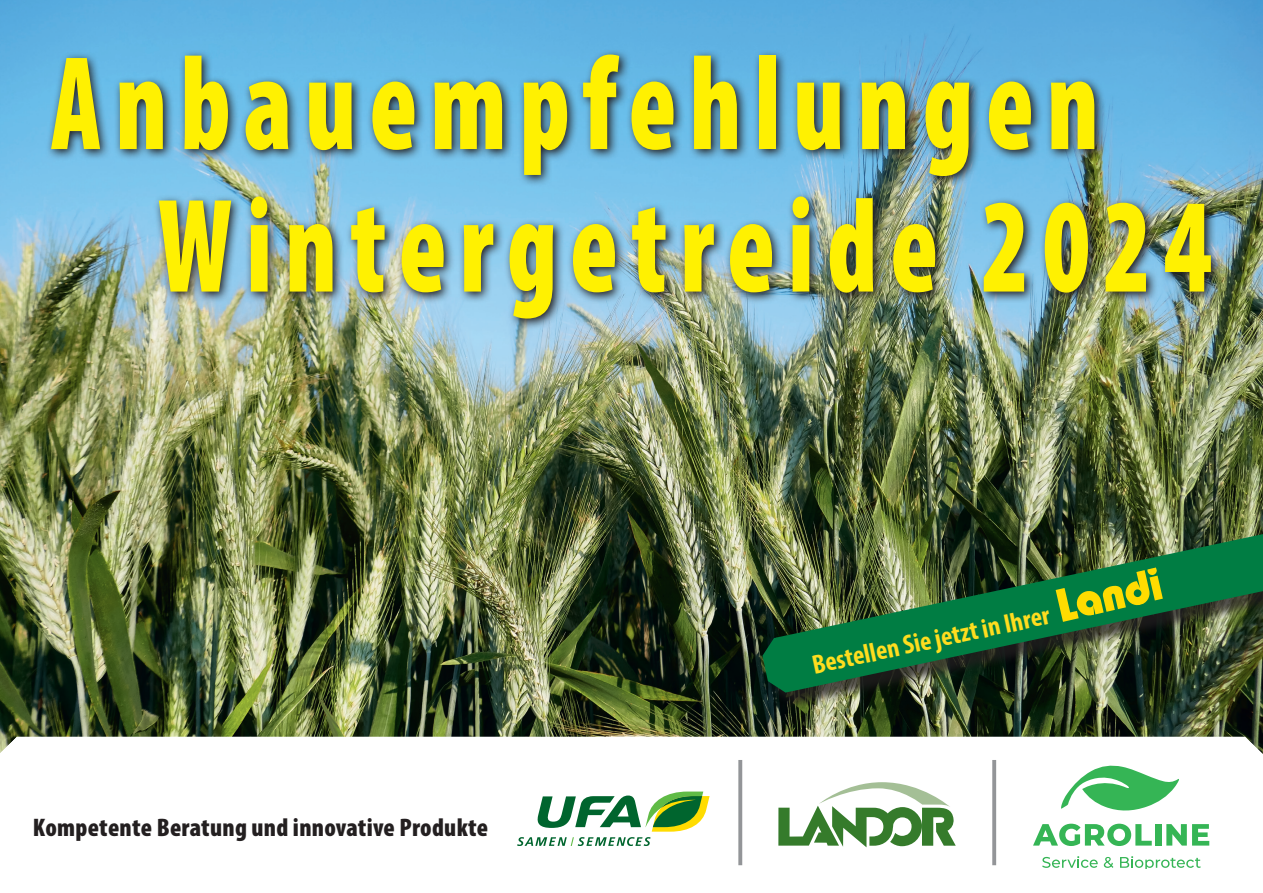
<style>
.page{position:relative;width:1263px;height:893px;background:#fff}
.page>*{position:absolute;margin:0;border:0;box-sizing:border-box;transform-origin:0 0}
.t1{font:900 condensed 135px "Myriad Pro";letter-spacing:.12em;color:#fff101;scale:.8 1}
.HT{font:700 condensed 27px "Myriad Pro";color:#fedd1f}
._00_Myriad_UT{font:900 condensed 25.5px "Myriad Pro";letter-spacing:.01em;color:#231f20}
</style>
<div class="page">
<img style="left:0;top:0;width:1263px;height:737px">
<svg style="left:0;top:737px;width:17px;height:16px"></svg>
<svg style="left:1245px;top:737px;width:18px;height:17px"></svg>
<img style="left:46px;top:48px;width:1177px;height:283px">
<div style="left:765px;top:527px;width:498px;height:184px;background:#231f20;opacity:.75"></div>
<img style="left:762px;top:534px;width:501px;height:159px">
<svg style="left:1056px;top:567px;width:107px;height:55px;background:#58962a"></svg>
<div style="left:485px;top:743px;width:764px;height:138px;background:#fff"></div>
<svg style="left:778px;top:782px;width:178px;height:66px"></svg>
<svg style="left:517px;top:791px;width:192px;height:55px"></svg>
<svg style="left:1042px;top:856px;width:56px;height:12px"></svg>
<svg style="left:1104px;top:857px;width:9px;height:11px"></svg>
<svg style="left:1120px;top:856px;width:81px;height:12px"></svg>
<svg style="left:1033px;top:824px;width:119px;height:22px"></svg>
<div style="left:1155px;top:824px;width:6px;height:22px;background:#35b555"></div>
<svg style="left:1166px;top:824px;width:43px;height:22px"></svg>
<svg style="left:1061px;top:766px;width:118px;height:45px"></svg>
<svg style="left:738px;top:760px;width:4px;height:105px"></svg>
<svg style="left:992px;top:760px;width:4px;height:105px"></svg>
<p class="t1" style="left:51px;top:18px;width:1311px">Anbauempfehlungen</p>
<p class="t1" style="left:158px;top:160px;width:1319px">Wintergetreide 2024</p>
<p class="_00_Myriad_UT" style="left:33px;top:811px;width:457px">Kompetente Beratung und innovative Produkte</p>
<p class="HT" style="left:809px;top:648px;width:243px;rotate:-12deg">Bestellen Sie jetzt in Ihrer</p>
</div>
